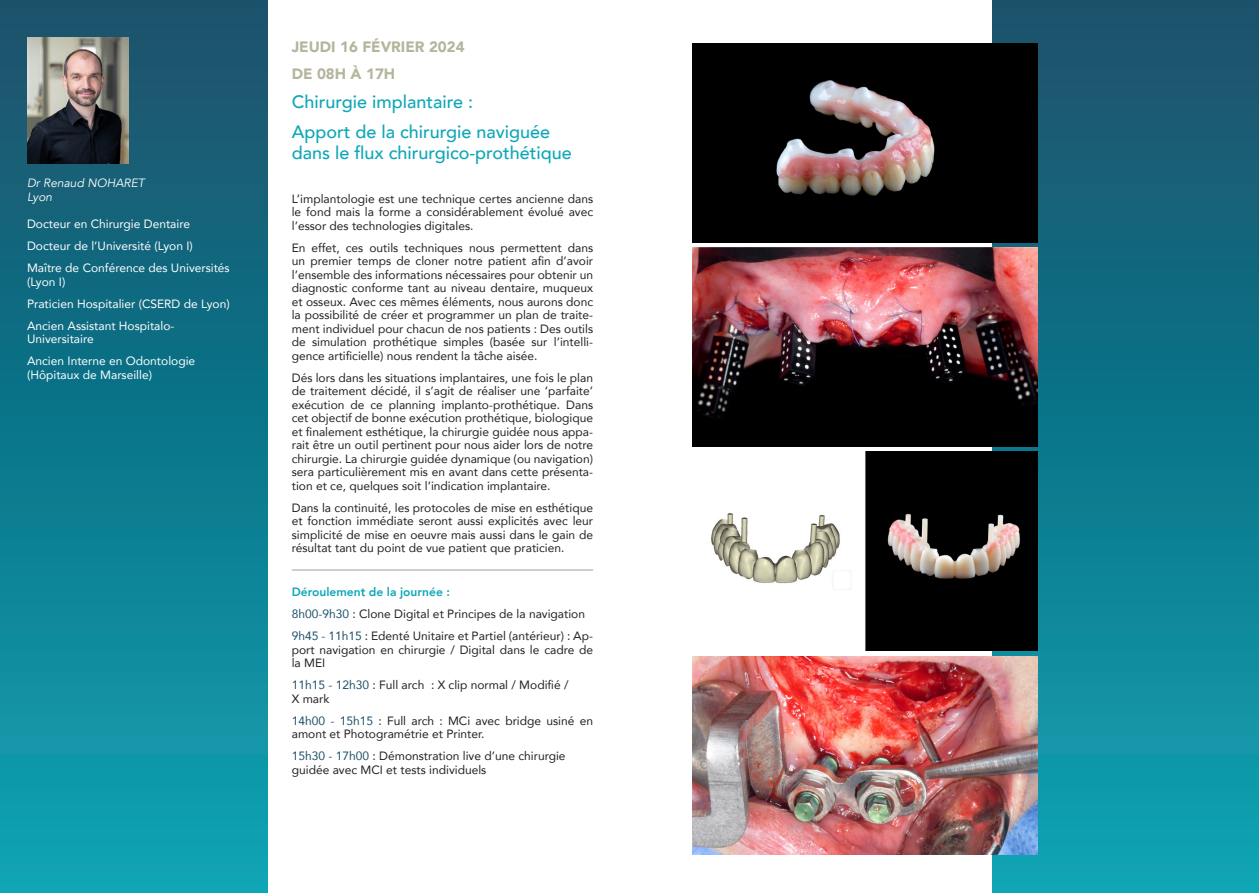
<style>
.page{position:relative;width:1259px;height:893px;background:#fff}
.page>*{position:absolute;margin:0;border:0;box-sizing:border-box;transform-origin:0 0}
.t1{font:500 18px/21px "Avenir";color:#0ea7b7}
.t2{font:900 15px "Avenir";color:#b5b49c}
.t3{font:12px/13.5px "Avenir";color:#231f20;text-align:justify}
.t4{font:12px/13.5px "Avenir";color:#fff}
.t5{font:800 12px "Avenir";color:#0ea7b7}
.t6{font:italic 12px "Avenir";color:#fff}
.s1{color:#1c5069}
</style>
<div class="page">
<div style="left:992px;top:0;width:267px;height:893px;background:linear-gradient(to bottom,#174f68,#0ba4b4)"></div>
<div style="left:0;top:0;width:268px;height:893px;background:linear-gradient(to bottom,#184f68,#0ba3b4)"></div>
<hr style="left:292px;top:570px;width:301px;height:1px;background:#a5a09b">
<img style="left:27px;top:37px;width:101px;height:127px">
<img style="left:692px;top:44px;width:345px;height:198px">
<img style="left:692px;top:248px;width:345px;height:198px">
<img style="left:711px;top:452px;width:326px;height:199px">
<img style="left:692px;top:656px;width:345px;height:199px">
<p class="t6" style="left:27px;top:175px;width:119px">Dr Renaud NOHARET</p>
<p class="t6" style="left:27px;top:190px;width:27px">Lyon</p>
<p class="t4" style="left:27px;top:217px;width:164px">Docteur en Chirurgie Dentaire</p>
<p class="t4" style="left:27px;top:239px;width:167px">Docteur de l’Université (Lyon I)</p>
<p class="t4" style="left:27px;top:261px;width:204px">Maître de Conférence des Universités (Lyon I)</p>
<p class="t4" style="left:27px;top:296px;width:204px">Praticien Hospitalier (CSERD de Lyon)</p>
<p class="t4" style="left:27px;top:318px;width:149px">Ancien Assistant Hospitalo-<br>Universitaire</p>
<p class="t4" style="left:27px;top:354px;width:170px">Ancien Interne en Odontologie (Hôpitaux de Marseille)</p>
<p class="t2" style="left:292px;top:34px;width:174px">JEUDI 16 FÉVRIER 2024</p>
<p class="t2" style="left:292px;top:61px;width:105px">DE 08H À 17H</p>
<p class="t1" style="left:292px;top:90px;width:183px">Chirurgie implantaire :</p>
<p class="t1" style="left:292px;top:120px;width:282px">Apport de la chirurgie naviguée dans le flux chirurgico-prothétique</p>
<p class="t3" style="left:292px;top:191px;width:303px">L’implantologie est une technique certes ancienne dans le fond mais la forme a considérablement évolué avec l’essor des technologies digitales.</p>
<p class="t3" style="left:292px;top:240px;width:303px">En effet, ces outils techniques nous permettent dans un premier temps de cloner notre patient afin d’avoir l’ensemble des informations nécessaires pour obtenir un diagnostic conforme tant au niveau dentaire, muqueux et osseux. Avec ces mêmes éléments, nous aurons donc la possibilité de créer et programmer un plan de traite&shy;ment individuel pour chacun de nos patients : Des outils de simulation prothétique simples (basée sur l’intelli&shy;gence artificielle) nous rendent la tâche aisée.</p>
<p class="t3" style="left:292px;top:370px;width:303px">Dés lors dans les situations implantaires, une fois le plan de traitement décidé, il s’agit de réaliser une ‘parfaite’ exécution de ce planning implanto-prothétique. Dans cet objectif de bonne exécution prothétique, biologique et finalement esthétique, la chirurgie guidée nous appa&shy;rait être un outil pertinent pour nous aider lors de notre chirurgie. La chirurgie guidée dynamique (ou navigation) sera particulièrement mis en avant dans cette présenta&shy;tion et ce, quelques soit l’indication implantaire.</p>
<p class="t3" style="left:292px;top:500px;width:303px">Dans la continuité, les protocoles de mise en esthétique et fonction immédiate seront aussi explicités avec leur simplicité de mise en oeuvre mais aussi dans le gain de résultat tant du point de vue patient que praticien.</p>
<p class="t5" style="left:292px;top:583px;width:160px">Déroulement de la journée :</p>
<p class="t3" style="left:292px;top:607px;width:295px"><span class="s1">8h00-9h30</span> : Clone Digital et Principes de la navigation</p>
<p class="t3" style="left:292px;top:629px;width:303px"><span class="s1">9h45 - 11h15</span> : Edenté Unitaire et Partiel (antérieur) : Ap&shy;port navigation en chirurgie / Digital dans le cadre de la MEI</p>
<p class="t3" style="left:292px;top:678px;width:278px"><span class="s1">11h15 - 12h30</span> : Full arch : X clip normal / Modifié /<br>X mark</p>
<p class="t3" style="left:292px;top:713px;width:303px"><span class="s1">14h00 - 15h15</span> : Full arch : MCi avec bridge usiné en amont et Photogramétrie et Printer.</p>
<p class="t3" style="left:292px;top:749px;width:275px"><span class="s1">15h30 - 17h00</span> : Démonstration live d’une chirurgie guidée avec MCI et tests individuels</p>
</div>
